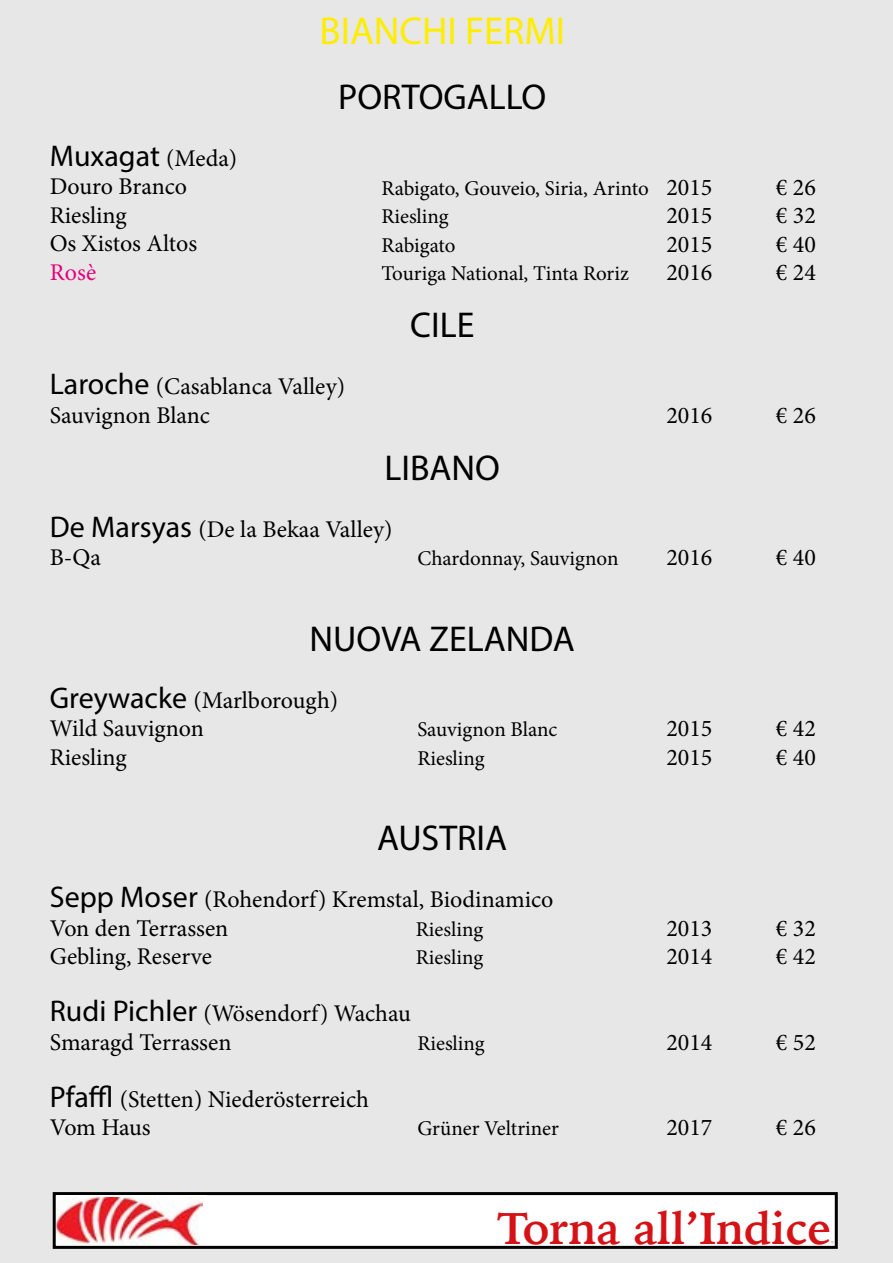
<style>
.page{position:relative;width:893px;height:1263px;background:#e7e7e7}
.page>*{position:absolute;margin:0;border:0;box-sizing:border-box;transform-origin:0 0}
.t1{font:700 45px "Iowan Old Style";color:#d51317}
.t2{font:39px "Myriad Pro";color:#ffed00}
.t3{font:36px "Myriad Pro";color:#000}
.t4{font:30px "Myriad Pro";color:#000}
.t5{font:24px/28.5px "Minion Pro";color:#000}
.t6{font:24px "Minion Pro";color:#e6007d}
.t7{font:21px "Minion Pro";color:#000}
.s1{font-family:"Minion Pro";font-size:24px}
.s2{font-size:24px}
.s3{font-family:"Myriad Pro";font-size:30px}
</style>
<div class="page">
<div style="left:54px;top:1193px;width:782px;height:54px;background:#fff"></div>
<div style="left:53px;top:1192px;width:785px;height:57px;border:3px solid #000"></div>
<div style="left:56px;top:1196px;width:151px;height:49px;background:linear-gradient(to bottom,#fff,#fff)"></div>
<img style="left:56px;top:1198px;width:147px;height:47px">
<h2 class="t2" style="left:320px;top:7px;width:247px">BIANCHI FERMI</h2>
<h3 class="t3" style="left:338px;top:75px;width:210px">PORTOGALLO</h3>
<p class="t4" style="left:50px;top:137px;width:189px">Muxagat <span class="s1">(Meda)</span></p>
<p class="t5" style="left:50px;top:173px;width:139px">Douro Branco</p>
<p class="t7" style="left:381px;top:174px;width:333px">Rabigato, Gouveio, Siria, Arinto <span class="s2">2015</span></p>
<p class="t5" style="left:776px;top:173px;width:42px">€ 26</p>
<p class="t5" style="left:50px;top:201px;width:79px">Riesling</p>
<p class="t7" style="left:381px;top:202px;width:69px">Riesling</p>
<p class="t5" style="left:666px;top:201px;width:48px">2015</p>
<p class="t5" style="left:776px;top:201px;width:42px">€ 32</p>
<p class="t5" style="left:50px;top:230px;width:149px">Os Xistos Altos</p>
<p class="t7" style="left:381px;top:231px;width:76px">Rabigato</p>
<p class="t5" style="left:666px;top:230px;width:48px">2015</p>
<p class="t5" style="left:776px;top:230px;width:42px">€ 40</p>
<p class="t6" style="left:50px;top:256px;width:48px">Rosè</p>
<p class="t7" style="left:381px;top:259px;width:249px">Touriga National, Tinta Roriz</p>
<p class="t5" style="left:666px;top:258px;width:48px">2016</p>
<p class="t5" style="left:776px;top:258px;width:42px">€ 24</p>
<h3 class="t3" style="left:410px;top:303px;width:66px">CILE</h3>
<p class="t5" style="left:50px;top:372px;width:297px"><span class="s3">Laroche</span> (Casablanca Valley)<br>Sauvignon Blanc</p>
<p class="t5" style="left:666px;top:401px;width:48px">2016</p>
<p class="t5" style="left:776px;top:401px;width:42px">€ 26</p>
<h3 class="t3" style="left:384px;top:445px;width:117px">LIBANO</h3>
<p class="t5" style="left:50px;top:515px;width:344px"><span class="s3">De Marsyas</span> (De la Bekaa Valley)<br>B-Qa</p>
<p class="t7" style="left:417px;top:544px;width:203px">Chardonnay, Sauvignon</p>
<p class="t5" style="left:666px;top:543px;width:48px">2016</p>
<p class="t5" style="left:776px;top:543px;width:42px">€ 40</p>
<h3 class="t3" style="left:310px;top:616px;width:267px">NUOVA ZELANDA</h3>
<p class="t5" style="left:50px;top:686px;width:290px"><span class="s3">Greywacke</span> (Marlborough)<br>Wild Sauvignon</p>
<p class="t7" style="left:417px;top:715px;width:142px">Sauvignon Blanc</p>
<p class="t5" style="left:666px;top:714px;width:48px">2015</p>
<p class="t5" style="left:776px;top:714px;width:42px">€ 42</p>
<p class="t5" style="left:50px;top:743px;width:79px">Riesling</p>
<p class="t7" style="left:417px;top:744px;width:69px">Riesling</p>
<p class="t5" style="left:666px;top:743px;width:48px">2015</p>
<p class="t5" style="left:776px;top:743px;width:42px">€ 40</p>
<h3 class="t3" style="left:377px;top:816px;width:131px">AUSTRIA</h3>
<p class="t5" style="left:50px;top:885px;width:505px"><span class="s3">Sepp Moser</span> (Rohendorf) Kremstal, Biodinamico<br>Von den Terrassen</p>
<p class="t7" style="left:416px;top:915px;width:69px">Riesling</p>
<p class="t5" style="left:666px;top:914px;width:48px">2013</p>
<p class="t5" style="left:776px;top:914px;width:42px">€ 32</p>
<p class="t5" style="left:50px;top:942px;width:164px">Gebling, Reserve</p>
<p class="t7" style="left:416px;top:943px;width:69px">Riesling</p>
<p class="t5" style="left:666px;top:942px;width:48px">2014</p>
<p class="t5" style="left:776px;top:942px;width:42px">€ 42</p>
<p class="t5" style="left:50px;top:999px;width:363px"><span class="s3">Rudi Pichler</span> (Wösendorf) Wachau<br>Smaragd Terrassen</p>
<p class="t7" style="left:417px;top:1029px;width:69px">Riesling</p>
<p class="t5" style="left:666px;top:1028px;width:48px">2014</p>
<p class="t5" style="left:776px;top:1028px;width:42px">€ 52</p>
<p class="t5" style="left:50px;top:1085px;width:320px"><span class="s3">Pfaffl</span> (Stetten) Niederösterreich<br>Vom Haus</p>
<p class="t7" style="left:417px;top:1114px;width:143px">Grüner Veltriner</p>
<p class="t5" style="left:666px;top:1113px;width:48px">2017</p>
<p class="t5" style="left:776px;top:1113px;width:42px">€ 26</p>
<h1 class="t1" style="left:498px;top:1187px;width:335px">Torna all’Indice</h1>
</div>
